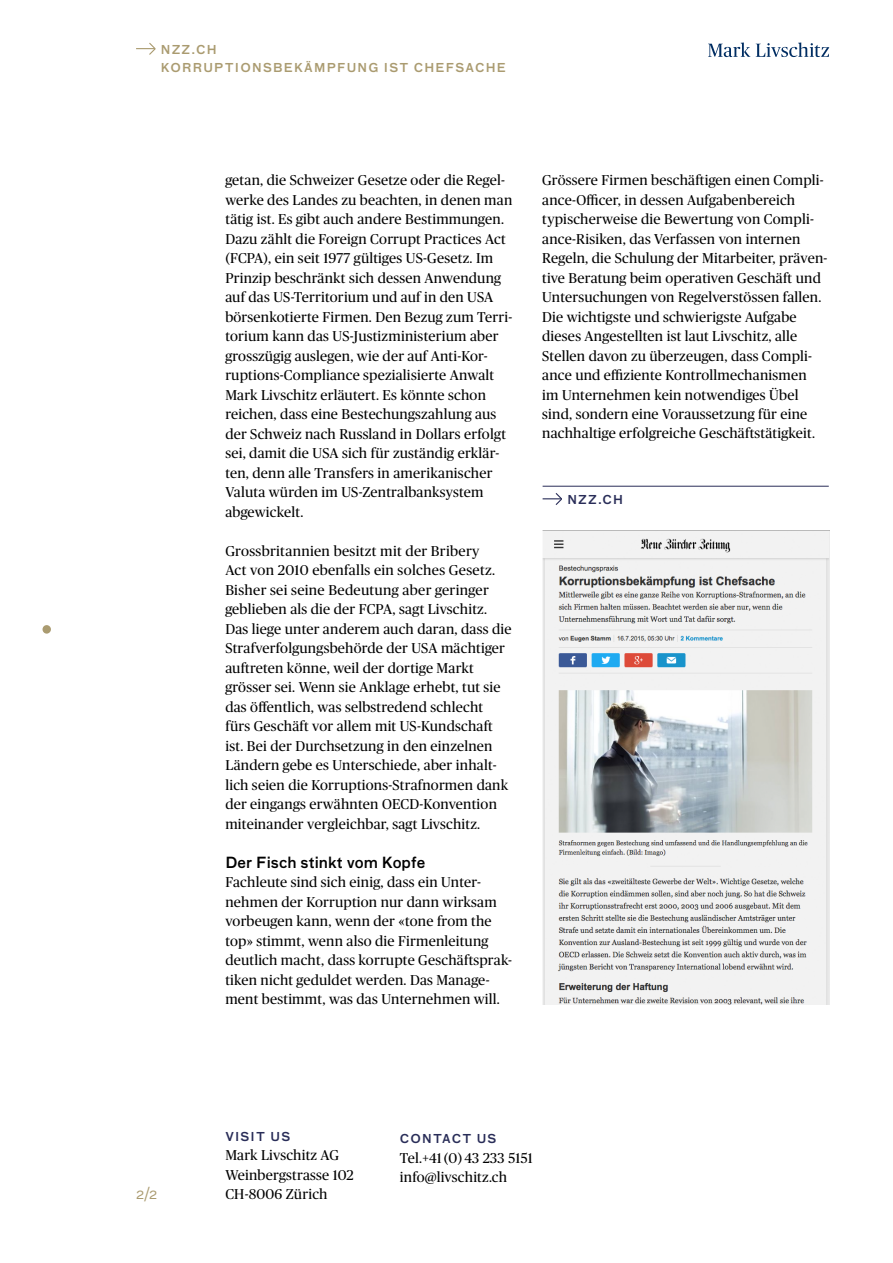
<style>
.page{position:relative;width:893px;height:1263px;background:#fff}
.page>*{position:absolute;margin:0;border:0;box-sizing:border-box;transform-origin:0 0}
.t1{font:500 15px "Bau";letter-spacing:.005em;color:#000}
.t2{font:15px "Bau";color:#aa9b70}
.t3{font:14.25px/19.5px "Publico";letter-spacing:.015em;color:#000}
.t4{font:500 12px/18px "Bau";letter-spacing:.1em;color:#aa9b70}
.t5{font:500 12px "Bau";letter-spacing:.1em;color:#292d58}
</style>
<div class="page">
<svg style="left:136px;top:42px;width:20px;height:13px"></svg>
<div style="left:43px;top:625px;width:8px;height:9px;background:#aa9b70;border-radius:50%"></div>
<svg style="left:708px;top:43px;width:121px;height:14px"></svg>
<hr style="left:543px;top:486px;width:286px;height:1px;background:#292d58">
<svg style="left:543px;top:493px;width:19px;height:12px"></svg>
<img style="left:542px;top:531px;width:287px;height:473px">
<p class="t4" style="left:161px;top:40px;width:326px">NZZ.CH<br>KORRUPTIONSBEKÄMPFUNG IST CHEFSACHE</p>
<p class="t3" style="left:225px;top:170px;width:289px">getan, die Schweizer Gesetze oder die Regel&shy;werke des Landes zu beachten, in denen man tätig ist. Es gibt auch andere Bestimmungen.<br>Dazu zählt die Foreign Corrupt Practices Act (FCPA), ein seit 1977 gültiges US-Gesetz. Im Prinzip beschränkt sich dessen Anwendung auf das US-Territorium und auf in den USA börsenkotierte Firmen. Den Bezug zum Terri&shy;torium kann das US-Justizministerium aber grosszügig auslegen, wie der auf Anti-Kor&shy;ruptions-Compliance spezialisierte Anwalt Mark Livschitz erläutert. Es könnte schon reichen, dass eine Bestechungszahlung aus der Schweiz nach Russland in Dollars erfolgt sei, damit die USA sich für zuständig erklär&shy;ten, denn alle Transfers in amerikanischer Valuta würden im US-Zentralbanksystem abgewickelt.</p>
<p class="t3" style="left:225px;top:541px;width:288px">Grossbritannien besitzt mit der Bribery<br>Act von 2010 ebenfalls ein solches Gesetz.<br>Bisher sei seine Bedeutung aber geringer geblieben als die der FCPA, sagt Livschitz.<br>Das liege unter anderem auch daran, dass die Strafverfolgungsbehörde der USA mächtiger auftreten könne, weil der dortige Markt grösser sei. Wenn sie Anklage erhebt, tut sie das öffentlich, was selbstredend schlecht fürs Geschäft vor allem mit US-Kundschaft ist. Bei der Durchsetzung in den einzelnen Ländern gebe es Unterschiede, aber inhalt&shy;lich seien die Korruptions-Strafnormen dank der eingangs erwähnten OECD-Konvention miteinander vergleichbar, sagt Livschitz.</p>
<p class="t1" style="left:225px;top:853px;width:201px">DER FISCH STINKT VOM KOPFE</p>
<p class="t3" style="left:225px;top:872px;width:288px">Fachleute sind sich einig, dass ein Unter&shy;nehmen der Korruption nur dann wirksam vorbeugen kann, wenn der «tone from the top» stimmt, wenn also die Firmenleitung deutlich macht, dass korrupte Geschäftsprak&shy;tiken nicht geduldet werden. Das Manage&shy;ment bestimmt, was das Unternehmen will.</p>
<p class="t3" style="left:542px;top:170px;width:287px">Grössere Firmen beschäftigen einen Compli&shy;ance-Officer, in dessen Aufgabenbereich typischerweise die Bewertung von Compli&shy;ance-Risiken, das Verfassen von internen Regeln, die Schulung der Mitarbeiter, präven&shy;tive Beratung beim operativen Geschäft und Untersuchungen von Regelverstössen fallen.<br>Die wichtigste und schwierigste Aufgabe dieses Angestellten ist laut Livschitz, alle Stellen davon zu überzeugen, dass Compli&shy;ance und effiziente Kontrollmechanismen<br>im Unternehmen kein notwendiges Übel sind, sondern eine Voraussetzung für eine nachhaltige erfolgreiche Geschäftstätigkeit.</p>
<p class="t5" style="left:567px;top:492px;width:46px">NZZ.CH</p>
<p class="t2" style="left:136px;top:1185px;width:23px">2/2</p>
<p class="t5" style="left:225px;top:1129px;width:64px">VISIT US</p>
<p class="t3" style="left:225px;top:1145px;width:130px">Mark Livschitz AG<br>Weinbergstrasse 102<br>CH-8006 Zürich</p>
<p class="t5" style="left:400px;top:1131px;width:96px">CONTACT US</p>
<p class="t3" style="left:400px;top:1148px;width:134px">Tel.+41(0) 43 233 5151 info@livschitz.ch</p>
</div>
